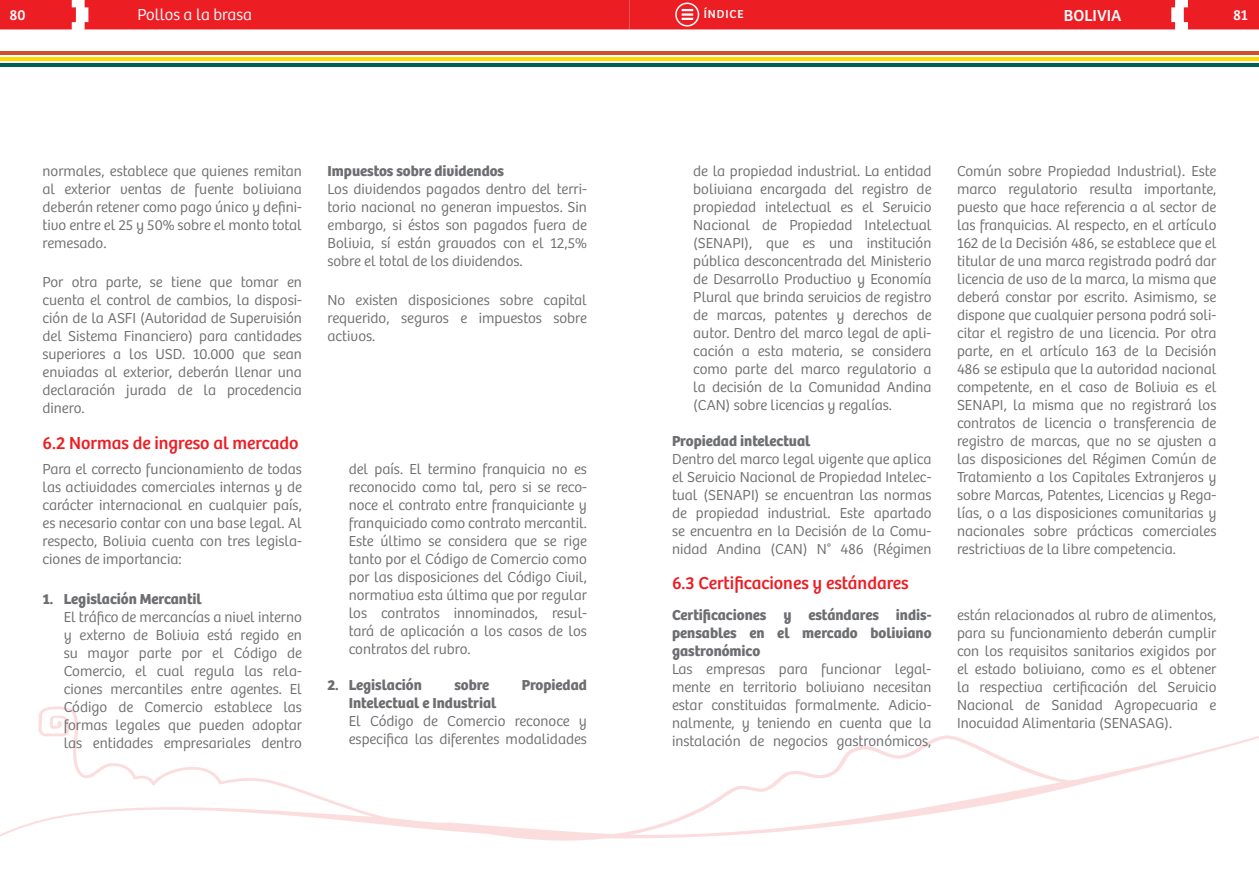
<style>
.page{position:relative;width:1259px;height:893px;background:#fff}
.page>*{position:absolute;margin:0;border:0;box-sizing:border-box;transform-origin:0 0}
.t1{font:18px "Bree Peru";color:#ed1d24}
.t2{font:300 16.5px "Bree Peru";color:#fff}
.t3{font:16.5px "Bree Peru";color:#fff}
.t4{font:300 15px/18px "Bree Peru";color:#6d6e71;text-align:justify}
.t5{font:700 15px/18px "Bree Peru";color:#6d6e71;text-align:justify}
.t6{font:15px "Bree Peru";color:#fff}
.t7{font:12px "Bree Peru";letter-spacing:.07em;color:#fff}
</style>
<div class="page">
<div style="left:0;top:0;width:76px;height:29px;background:#ed1d24"></div>
<div style="left:1183px;top:0;width:76px;height:29px;background:#ed1d24"></div>
<hr style="left:0;top:64px;width:1259px;height:3px;background:#006254">
<hr style="left:0;top:58px;width:1259px;height:3px;background:#fdd900">
<hr style="left:0;top:52px;width:1259px;height:3px;background:#cf4e2e">
<svg style="left:0;top:706px;width:1259px;height:135px"></svg>
<div style="left:85px;top:0;width:1090px;height:29px;background:#ed1d24"></div>
<p class="t6" style="left:9px;top:7px;width:18px">80</p>
<p class="t2" style="left:137px;top:5px;width:116px">Pollos a la brasa</p>
<p class="t7" style="left:704px;top:7px;width:41px">ÍNDICE</p>
<p class="t3" style="left:1063px;top:6px;width:59px">BOLIVIA</p>
<p class="t6" style="left:1233px;top:7px;width:16px">81</p>
<p class="t4" style="left:43px;top:162px;width:261px">normales, establece que quienes remitan al exterior ventas de fuente boliviana deberán retener como pago único y deini&shy;tivo entre el 25 y 50% sobre el monto total remesado.</p>
<p class="t4" style="left:43px;top:274px;width:261px">Por otra parte, se tiene que tomar en cuenta el control de cambios, la disposi&shy;ción de la ASFI (Autoridad de Supervisión del Sistema Financiero) para cantidades superiores a los USD. 10.000 que sean enviadas al exterior, deberán llenar una declaración jurada de la procedencia dinero.</p>
<p class="t1" style="left:43px;top:433px;width:257px">6.2 Normas de ingreso al mercado</p>
<p class="t4" style="left:43px;top:461px;width:261px">Para el correcto funcionamiento de todas las actividades comerciales internas y de carácter internacional en cualquier país, es necesario contar con una base legal. Al respecto, Bolivia cuenta con tres legisla&shy;ciones de importancia:</p>
<p class="t5" style="left:43px;top:590px;width:161px">1. Legislación Mercantil</p>
<p class="t4" style="left:64px;top:608px;width:240px">El tráico de mercancías a nivel interno y externo de Bolivia está regido en su mayor parte por el Código de Comercio, el cual regula las rela&shy;ciones mercantiles entre agentes. El Código de Comercio establece las formas legales que pueden adoptar las entidades empresariales dentro</p>
<p class="t5" style="left:327px;top:162px;width:178px">Impuestos sobre dividendos</p>
<p class="t4" style="left:327px;top:180px;width:261px">Los dividendos pagados dentro del terri&shy;torio nacional no generan impuestos. Sin embargo, si éstos son pagados fuera de Bolivia, sí están gravados con el 12,5% sobre el total de los dividendos.</p>
<p class="t4" style="left:327px;top:292px;width:261px">No existen disposiciones sobre capital requerido, seguros e impuestos sobre activos.</p>
<p class="t4" style="left:349px;top:461px;width:240px">del país. El termino franquicia no es reconocido como tal, pero si se reco&shy;noce el contrato entre franquiciante y franquiciado como contrato mercantil.<br>Este último se considera que se rige tanto por el Código de Comercio como por las disposiciones del Código Civil, normativa esta última que por regular los contratos innominados, resul&shy;tará de aplicación a los casos de los contratos del rubro.</p>
<p class="t5" style="left:327px;top:676px;width:96px">2. Legislación</p>
<p class="t5" style="left:454px;top:676px;width:36px">sobre</p>
<p class="t5" style="left:522px;top:676px;width:67px">Propiedad</p>
<p class="t5" style="left:349px;top:694px;width:149px">Intelectual e Industrial</p>
<p class="t4" style="left:349px;top:713px;width:240px">El Código de Comercio reconoce y especiica las diferentes modalidades</p>
<p class="t4" style="left:693px;top:162px;width:240px">de la propiedad industrial. La entidad boliviana encargada del registro de propiedad intelectual es el Servicio Nacional de Propiedad Intelectual (SENAPI), que es una institución pública desconcentrada del Ministerio de Desarrollo Productivo y Economía Plural que brinda servicios de registro de marcas, patentes y derechos de autor. Dentro del marco legal de apli&shy;cación a esta materia, se considera como parte del marco regulatorio a la decisión de la Comunidad Andina (CAN) sobre licencias y regalías.</p>
<p class="t5" style="left:672px;top:432px;width:140px">Propiedad intelectual</p>
<p class="t4" style="left:672px;top:450px;width:261px">Dentro del marco legal vigente que aplica el Servicio Nacional de Propiedad Intelec&shy;tual (SENAPI) se encuentran las normas de propiedad industrial. Este apartado se encuentra en la Decisión de la Comu&shy;nidad Andina (CAN) N° 486 (Régimen</p>
<p class="t1" style="left:672px;top:573px;width:238px">6.3 Certificaciones y estándares</p>
<p class="t5" style="left:672px;top:606px;width:261px">Certificaciones y estándares indis&shy;pensables en el mercado boliviano gastronómico</p>
<p class="t4" style="left:672px;top:661px;width:261px">Las empresas para funcionar legal&shy;mente en territorio boliviano necesitan estar constituidas formalmente. Adicio&shy;nalmente, y teniendo en cuenta que la instalación de negocios gastronómicos,</p>
<p class="t4" style="left:957px;top:162px;width:261px">Común sobre Propiedad Industrial). Este marco regulatorio resulta importante, puesto que hace referencia a al sector de las franquicias. Al respecto, en el artículo 162 de la Decisión 486, se establece que el titular de una marca registrada podrá dar licencia de uso de la marca, la misma que deberá constar por escrito. Asimismo, se dispone que cualquier persona podrá soli&shy;citar el registro de una licencia. Por otra parte, en el artículo 163 de la Decisión 486 se estipula que la autoridad nacional competente, en el caso de Bolivia es el SENAPI, la misma que no registrará los contratos de licencia o transferencia de registro de marcas, que no se ajusten a las disposiciones del Régimen Común de Tratamiento a los Capitales Extranjeros y sobre Marcas, Patentes, Licencias y Rega&shy;lías, o a las disposiciones comunitarias y nacionales sobre prácticas comerciales restrictivas de la libre competencia.</p>
<p class="t4" style="left:957px;top:607px;width:261px">están relacionados al rubro de alimentos, para su funcionamiento deberán cumplir con los requisitos sanitarios exigidos por el estado boliviano, como es el obtener la respectiva certiicación del Servicio Nacional de Sanidad Agropecuaria e Inocuidad Alimentaria (SENASAG).</p>
</div>
